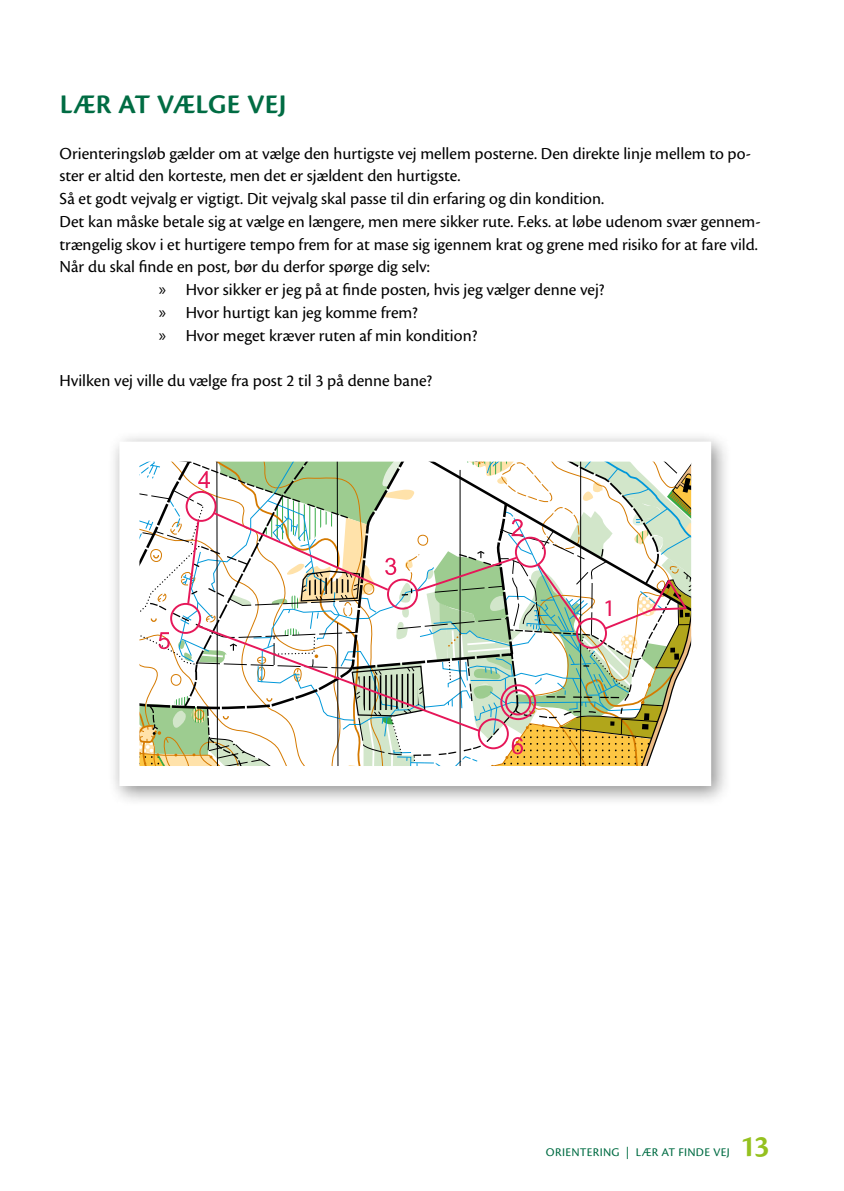
<style>
.page{position:relative;width:844px;height:1191px;background:#fff}
.page>*{position:absolute;margin:0;border:0;box-sizing:border-box;transform-origin:0 0}
.t1{font:600 31.5px "Cronos Pro";color:#95c11f}
.t2{font:28px "Cronos Pro Semibold Capt";letter-spacing:.01em;color:#006c43}
.t3{font:23.8px "Myriad Pro";color:#e61759}
.t4{font:17.5px "Cronos Pro";color:#000}
.t5{font:12.25px "Cronos Pro Capt";letter-spacing:.025em;color:#006c43}
.s1{font-family:"Myriad Pro"}
</style>
<div class="page">
<div style="left:108px;top:430px;width:624px;height:377px;background:#000;opacity:.45"></div>
<svg style="left:109px;top:431px;width:612px;height:365px"></svg>
<h2 class="t2" style="left:60px;top:88px;width:228px">LÆR AT VÆLGE VEJ</h2>
<p class="t4" style="left:60px;top:143px;width:692px">Orienteringsløb gælder om at vælge den hurtigste vej mellem posterne. Den direkte linje mellem to po-</p>
<p class="t4" style="left:60px;top:166px;width:402px">ster er altid den korteste, men det er sjældent den hurtigste.</p>
<p class="t4" style="left:60px;top:189px;width:546px">Så et godt vejvalg er vigtigt. Dit vejvalg skal passe til din erfaring og din kondition.</p>
<p class="t4" style="left:60px;top:211px;width:702px">Det kan måske betale sig at vælge en længere, men mere sikker rute. F.eks. at løbe udenom svær gennem-</p>
<p class="t4" style="left:60px;top:234px;width:699px">trængelig skov i et hurtigere tempo frem for at mase sig igennem krat og grene med risiko for at fare vild.</p>
<p class="t4" style="left:60px;top:257px;width:372px">Når du skal finde en post, bør du derfor spørge dig selv:</p>
<p class="t4" style="left:159px;top:280px;width:447px"><span class="s1">»</span> Hvor sikker er jeg på at finde posten, hvis jeg vælger denne vej?</p>
<p class="t4" style="left:159px;top:302px;width:260px"><span class="s1">»</span> Hvor hurtigt kan jeg komme frem?</p>
<p class="t4" style="left:159px;top:325px;width:320px"><span class="s1">»</span> Hvor meget kræver ruten af min kondition?</p>
<p class="t4" style="left:60px;top:371px;width:374px">Hvilken vej ville du vælge fra post 2 til 3 på denne bane?</p>
<h3 class="t3" style="left:603px;top:594px;width:14px">1</h3>
<p class="t5" style="left:546px;top:1145px;width:185px">ORIENTERING | LÆR AT FINDE VEJ</p>
<h1 class="t1" style="left:740px;top:1128px;width:31px">13</h1>
</div>
